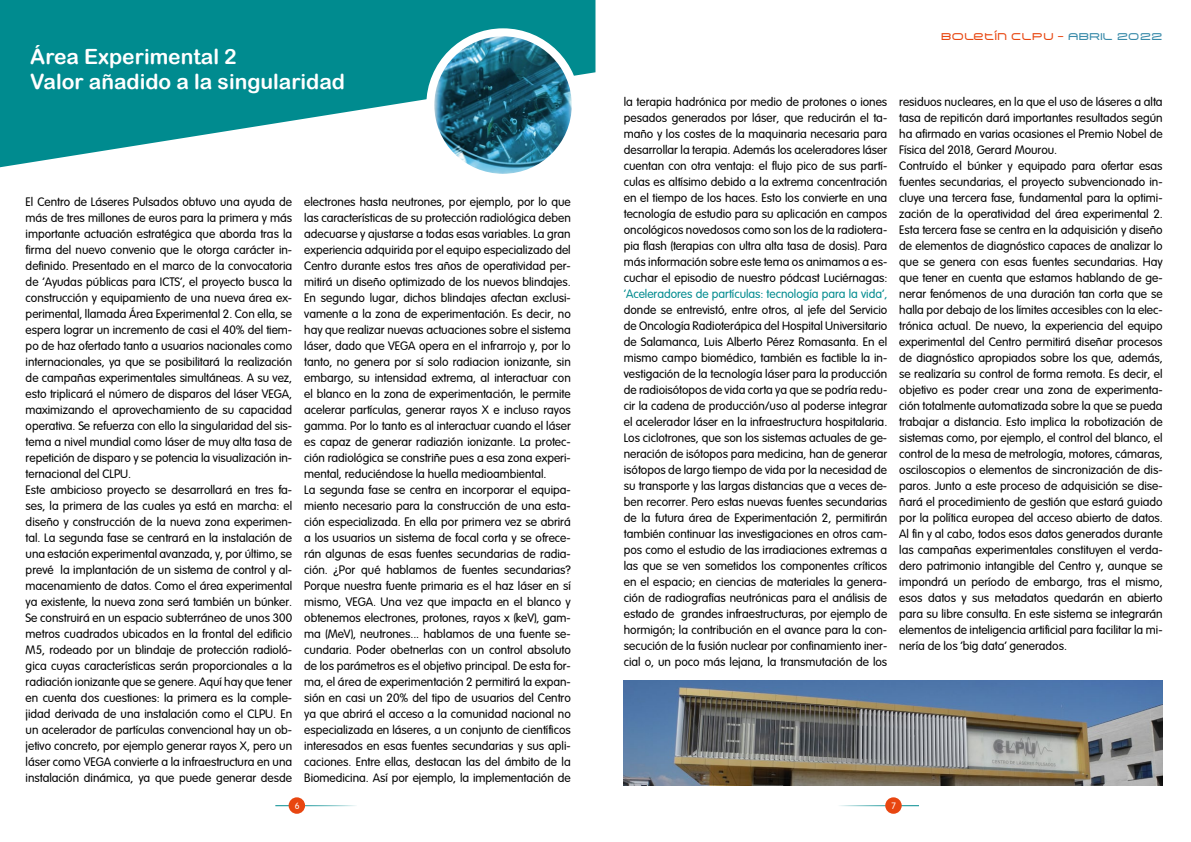
<style>
.page{position:relative;width:1191px;height:842px;background:#fff}
.page>*{position:absolute;margin:0;border:0;box-sizing:border-box;transform-origin:0 0}
.t1{font:21px/25.2px "Arial Rounded MT Bold";color:#fff}
.t2{font:12px/16px "Arial Rounded";color:#000}
.t3{font:12px "Arial Rounded";color:#008b8f}
.t4{font:500 10px "Arkitech";color:#e84610}
.t5{font:9px "Arial Rounded";color:#fff}
.s1{color:#388aa9}
</style>
<div class="page">
<hr style="left:275px;top:805px;width:82px;height:1px;background:#008b8f">
<hr style="left:837px;top:805px;width:82px;height:1px;background:#008b8f">
<div style="left:289px;top:797px;width:16px;height:17px;background:#e84610;border-radius:50%"></div>
<div style="left:885px;top:797px;width:16px;height:17px;background:#e84610;border-radius:50%"></div>
<svg style="left:0;top:0;width:595px;height:167px;fill:#008b8f"></svg>
<img style="left:430px;top:32px;width:145px;height:141px">
<div style="left:426px;top:28px;width:154px;height:154px;border:8px solid #fff;border-radius:50%"></div>
<img style="left:624px;top:680px;width:538px;height:106px">
<h1 class="t1" style="left:30px;top:44px;width:316px">Área Experimental 2<br>Valor añadido a la singularidad</h1>
<p class="t2" style="left:26px;top:193px;width:268px">El Centro de Láseres Pulsados obtuvo una ayuda de más de tres millones de euros para la primera y más importante actuación estratégica que aborda tras la firma del nuevo convenio que le otorga carácter in&shy;definido. Presentado en el marco de la convocatoria de ‘Ayudas públicas para ICTS’, el proyecto busca la construcción y equipamiento de una nueva área ex&shy;perimental, llamada Área Experimental 2. Con ella, se espera lograr un incremento de casi el 40% del tiem&shy;po de haz ofertado tanto a usuarios nacionales como internacionales, ya que se posibilitará la realización de campañas experimentales simultáneas. A su vez, esto triplicará el número de disparos del láser VEGA, maximizando el aprovechamiento de su capacidad operativa. Se refuerza con ello la singularidad del sis&shy;tema a nivel mundial como láser de muy alta tasa de repetición de disparo y se potencia la visualización in&shy;ternacional del CLPU.<br>Este ambicioso proyecto se desarrollará en tres fa&shy;ses, la primera de las cuales ya está en marcha: el diseño y construcción de la nueva zona experimen&shy;tal. La segunda fase se centrará en la instalación de una estación experimental avanzada, y, por último, se prevé la implantación de un sistema de control y al&shy;macenamiento de datos. Como el área experimental ya existente, la nueva zona será también un búnker.<br>Se construirá en un espacio subterráneo de unos 300 metros cuadrados ubicados en la frontal del edificio M5, rodeado por un blindaje de protección radioló&shy;gica cuyas características serán proporcionales a la radiación ionizante que se genere. Aquí hay que tener en cuenta dos cuestiones: la primera es la comple&shy;jidad derivada de una instalación como el CLPU. En un acelerador de partículas convencional hay un ob&shy;jetivo concreto, por ejemplo generar rayos X, pero un láser como VEGA convierte a la infraestructura en una instalación dinámica, ya que puede generar desde</p>
<p class="t2" style="left:304px;top:192px;width:268px">electrones hasta neutrones, por ejemplo, por lo que las características de su protección radiológica deben adecuarse y ajustarse a todas esas variables. La gran experiencia adquirida por el equipo especializado del Centro durante estos tres años de operatividad per&shy;mitirá un diseño optimizado de los nuevos blindajes.<br>En segundo lugar, dichos blindajes afectan exclusi&shy;vamente a la zona de experimentación. Es decir, no hay que realizar nuevas actuaciones sobre el sistema láser, dado que VEGA opera en el infrarrojo y, por lo tanto, no genera por sí solo radiacion ionizante, sin embargo, su intensidad extrema, al interactuar con el blanco en la zona de experimentación, le permite acelerar partículas, generar rayos X e incluso rayos gamma. Por lo tanto es al interactuar cuando el láser es capaz de generar radiazión ionizante. La protec&shy;ción radiológica se constriñe pues a esa zona experi&shy;mental, reduciéndose la huella medioambiental.<br>La segunda fase se centra en incorporar el equipa&shy;miento necesario para la construcción de una esta&shy;ción especializada. En ella por primera vez se abrirá a los usuarios un sistema de focal corta y se ofrece&shy;rán algunas de esas fuentes secundarias de radia&shy;ción. ¿Por qué hablamos de fuentes secundarias?<br>Porque nuestra fuente primaria es el haz láser en sí mismo, VEGA. Una vez que impacta en el blanco y obtenemos electrones, protones, rayos x (keV), gam&shy;ma (MeV), neutrones... hablamos de una fuente se&shy;cundaria. Poder obetnerlas con un control absoluto de los parámetros es el objetivo principal. De esta for&shy;ma, el área de experimentación 2 permitirá la expan&shy;sión en casi un 20% del tipo de usuarios del Centro ya que abrirá el acceso a la comunidad nacional no especializada en láseres, a un conjunto de científicos interesados en esas fuentes secundarias y sus apli&shy;caciones. Entre ellas, destacan las del ámbito de la Biomedicina. Así por ejemplo, la implementación de</p>
<p class="t4" style="left:941px;top:30px;width:223px">BOLETÍN CLPU - <span class="s1">ABRIL 2022</span></p>
<p class="t2" style="left:624px;top:93px;width:265px;text-align:justify">la terapia hadrónica por medio de protones o iones pesados generados por láser, que reducirán el ta&shy;maño y los costes de la maquinaria necesaria para desarrollar la terapia. Además los aceleradores láser cuentan con otra ventaja: el flujo pico de sus partí&shy;culas es altísimo debido a la extrema concentración en el tiempo de los haces. Esto los convierte en una tecnología de estudio para su aplicación en campos oncológicos novedosos como son los de la radiotera&shy;pia flash (terapias con ultra alta tasa de dosis). Para más información sobre este tema os animamos a es&shy;cuchar el episodio de nuestro pódcast Luciérnagas:</p>
<p class="t3" style="left:624px;top:285px;width:265px">‘Aceleradores de partículas: tecnología para la vida’,</p>
<p class="t2" style="left:624px;top:301px;width:265px;text-align:justify">donde se entrevistó, entre otros, al jefe del Servicio de Oncología Radioterápica del Hospital Universitario de Salamanca, Luis Alberto Pérez Romasanta. En el mismo campo biomédico, también es factible la in&shy;vestigación de la tecnología láser para la producción de radioisótopos de vida corta ya que se podría redu&shy;cir la cadena de producción/uso al poderse integrar el acelerador láser en la infraestructura hospitalaria.<br>Los ciclotrones, que son los sistemas actuales de ge&shy;neración de isótopos para medicina, han de generar isótopos de largo tiempo de vida por la necesidad de su transporte y las largas distancias que a veces de&shy;ben recorrer. Pero estas nuevas fuentes secundarias de la futura área de Experimentación 2, permitirán también continuar las investigaciones en otros cam&shy;pos como el estudio de las irradiaciones extremas a las que se ven sometidos los componentes críticos en el espacio; en ciencias de materiales la genera&shy;ción de radiografías neutrónicas para el análisis de estado de grandes infraestructuras, por ejemplo de hormigón; la contribución en el avance para la con&shy;secución de la fusión nuclear por confinamiento iner&shy;cial o, un poco más lejana, la transmutación de los</p>
<p class="t2" style="left:899px;top:93px;width:265px">residuos nucleares, en la que el uso de láseres a alta tasa de repiticón dará importantes resultados según ha afirmado en varias ocasiones el Premio Nobel de Física del 2018, Gerard Mourou.<br>Contruído el búnker y equipado para ofertar esas fuentes secundarias, el proyecto subvencionado in&shy;cluye una tercera fase, fundamental para la optimi&shy;zación de la operatividad del área experimental 2.<br>Esta tercera fase se centra en la adquisición y diseño de elementos de diagnóstico capaces de analizar lo que se genera con esas fuentes secundarias. Hay que tener en cuenta que estamos hablando de ge&shy;nerar fenómenos de una duración tan corta que se halla por debajo de los límites accesibles con la elec&shy;trónica actual. De nuevo, la experiencia del equipo experimental del Centro permitirá diseñar procesos de diagnóstico apropiados sobre los que, además, se realizaría su control de forma remota. Es decir, el objetivo es poder crear una zona de experimenta&shy;ción totalmente automatizada sobre la que se pueda trabajar a distancia. Esto implica la robotización de sistemas como, por ejemplo, el control del blanco, el control de la mesa de metrología, motores, cámaras, osciloscopios o elementos de sincronización de dis&shy;paros. Junto a este proceso de adquisición se dise&shy;ñará el procedimiento de gestión que estará guiado por la política europea del acceso abierto de datos.<br>Al fin y al cabo, todos esos datos generados durante las campañas experimentales constituyen el verda&shy;dero patrimonio intangible del Centro y, aunque se impondrá un período de embargo, tras el mismo, esos datos y sus metadatos quedarán en abierto para su libre consulta. En este sistema se integrarán elementos de inteligencia artificial para facilitar la mi&shy;nería de los ‘big data’ generados.</p>
<p class="t5" style="left:295px;top:799px;width:6px">6</p>
<p class="t5" style="left:891px;top:799px;width:6px">7</p>
</div>
